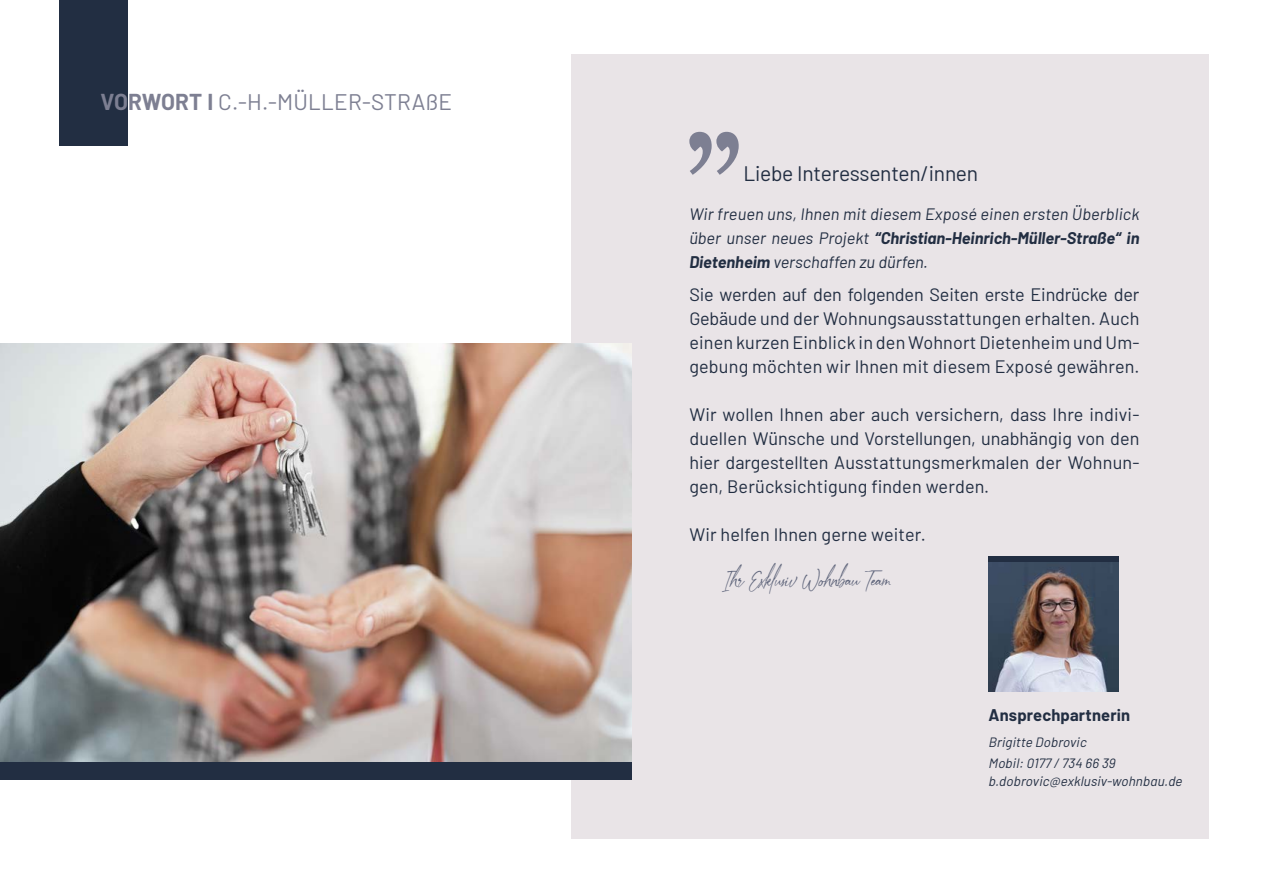
<style>
.page{position:relative;width:1263px;height:893px;background:#fff}
.page>*{position:absolute;margin:0;border:0;box-sizing:border-box;transform-origin:0 0}
.t1{font:27px "Next Southerland Script DEMO";letter-spacing:-.01em;color:#60667c}
.t2{font:22.5px "Barlow";letter-spacing:.01em;color:#7d7f92}
.t3{font:21px "Barlow";letter-spacing:-.01em;color:#222e42}
.t4{font:18px/24px "Barlow";letter-spacing:.01em;color:#222e42;text-align:justify}
.t5{font:italic 16.5px/24px "Barlow";letter-spacing:.01em;color:#222e42;text-align:justify}
.t6{font:700 16.5px "Barlow";letter-spacing:.01em;color:#222e42}
.t7{font:italic 13.5px/21px "Barlow";color:#222e42}
.s1{font-weight:700}
</style>
<div class="page">
<div style="left:572px;top:54px;width:637px;height:785px;background:#e9e4e7"></div>
<div style="left:60px;top:0;width:68px;height:146px;background:#222e42"></div>
<img style="left:0;top:343px;width:631px;height:419px">
<div style="left:0;top:762px;width:631px;height:18px;background:#222e42"></div>
<img style="left:988px;top:562px;width:130px;height:130px">
<div style="left:988px;top:556px;width:130px;height:6px;background:#222e42"></div>
<svg style="left:689px;top:132px;width:50px;height:43px"></svg>
<p class="t2" style="left:101px;top:85px;width:353px"><span class="s1">VORWORT I</span> C.-H.-MÜLLER-STRAßE</p>
<p class="t3" style="left:743px;top:158px;width:236px">Liebe Interessenten/innen</p>
<p class="t5" style="left:689px;top:200px;width:452px">Wir freuen uns, Ihnen mit diesem Exposé einen ersten Überblick über unser neues Projekt <span class="s1">“Christian-Heinrich-Müller-Straße“ in Dietenheim</span> verschaffen zu dürfen.</p>
<p class="t4" style="left:689px;top:281px;width:452px">Sie werden auf den folgenden Seiten erste Eindrücke der Gebäude und der Wohnungsausstattungen erhalten. Auch einen kurzen Einblick in den Wohnort Dietenheim und Um&shy;gebung möchten wir Ihnen mit diesem Exposé gewähren.</p>
<p class="t4" style="left:689px;top:401px;width:452px">Wir wollen Ihnen aber auch versichern, dass Ihre indivi&shy;duellen Wünsche und Vorstellungen, unabhängig von den hier dargestellten Ausstattungsmerkmalen der Wohnun&shy;gen, Berücksichtigung finden werden.</p>
<p class="t4" style="left:689px;top:521px;width:238px">Wir helfen Ihnen gerne weiter.</p>
<h1 class="t1" style="left:722px;top:564px;width:172px">Ihr Exklusiv Wohnbau Team</h1>
<p class="t6" style="left:988px;top:703px;width:143px">Ansprechpartnerin</p>
<p class="t7" style="left:988px;top:731px;width:130px">Brigitte Dobrovic<br>Mobil: 0177 / 734 66 39</p>
<p class="t7" style="left:988px;top:770px;width:196px">b.dobrovic@exklusiv-wohnbau.de</p>
</div>
